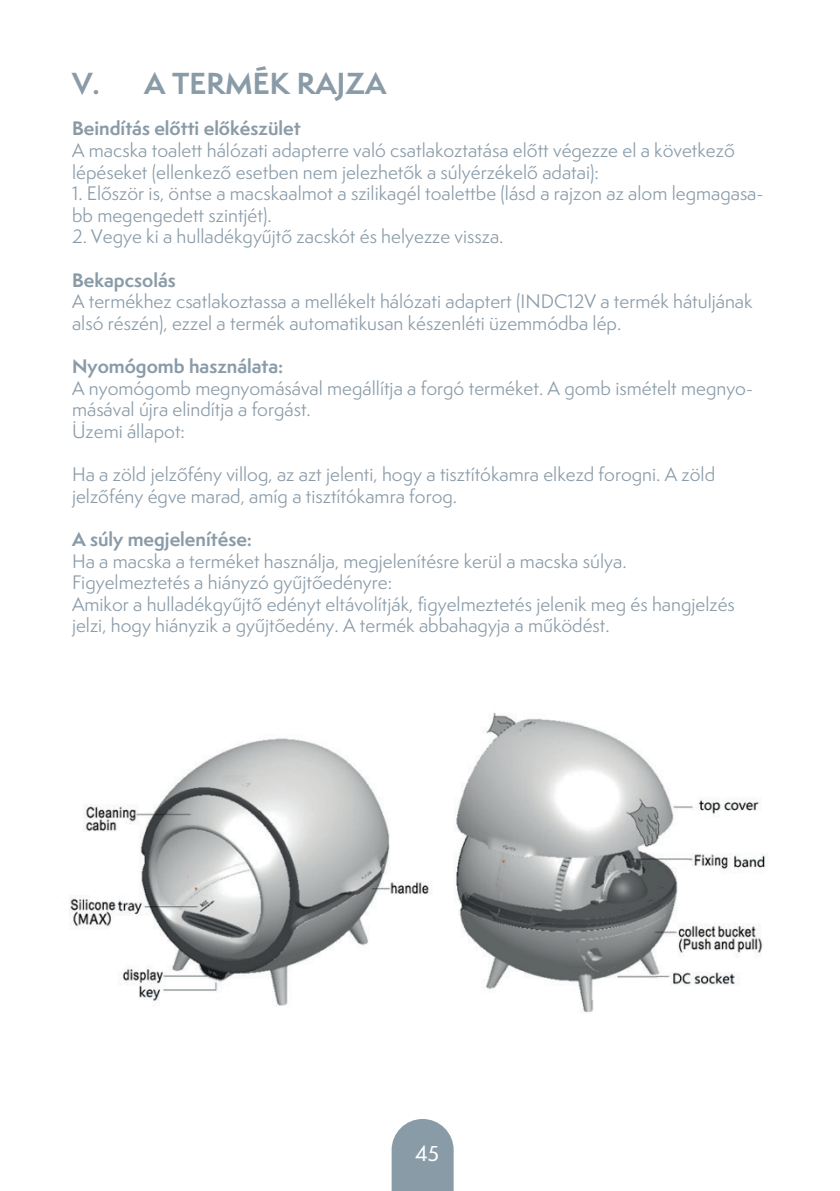
<style>
.page{position:relative;width:840px;height:1191px;background:#fff}
.page>*{position:absolute;margin:0;border:0;box-sizing:border-box;transform-origin:0 0}
.t1{font:700 28px "Semplicita Pro";color:#8a9ba8}
.t2{font:500 20px "Semplicita Pro";color:#fff}
.t3{font:18px/21.6px "Semplicita Pro";color:#8a9ba8}
.t4{font:700 18px "Semplicita Pro";color:#8a9ba8}
</style>
<div class="page">
<svg style="left:391px;top:1119px;width:62px;height:72px;background:#95a4b0"></svg>
<img style="left:69px;top:713px;width:696px;height:300px">
<h1 class="t1" style="left:72px;top:63px;width:316px">V. A TERMÉK RAJZA</h1>
<p class="t4" style="left:72px;top:115px;width:230px">Beindítás előtti előkészület</p>
<p class="t3" style="left:72px;top:139px;width:663px">A macska toalett hálózati adapterre való csatlakoztatása előtt végezze el a következő lépéseket (ellenkező esetben nem jelezhetők a súlyérzékelő adatai):</p>
<p class="t3" style="left:72px;top:182px;width:692px">1. Először is, öntse a macskaalmot a szilikagél toalettbe (lásd a rajzon az alom legmagasa&shy;bb megengedett szintjét).</p>
<p class="t3" style="left:72px;top:226px;width:432px">2. Vegye ki a hulladékgyűjtő zacskót és helyezze vissza.</p>
<p class="t4" style="left:72px;top:266px;width:105px">Bekapcsolás</p>
<p class="t3" style="left:72px;top:290px;width:681px">A termékhez csatlakoztassa a mellékelt hálózati adaptert (INDC12V a termék hátuljának alsó részén), ezzel a termék automatikusan készenléti üzemmódba lép.</p>
<p class="t4" style="left:72px;top:353px;width:213px">Nyomógomb használata:</p>
<p class="t3" style="left:72px;top:377px;width:682px">A nyomógomb megnyomásával megállítja a forgó terméket. A gomb ismételt megnyo&shy;másával újra elindítja a forgást.<br>Üzemi állapot:</p>
<p class="t3" style="left:72px;top:463px;width:644px">Ha a zöld jelzőfény villog, az azt jelenti, hogy a tisztítókamra elkezd forogni. A zöld jelzőfény égve marad, amíg a tisztítókamra forog.</p>
<p class="t4" style="left:72px;top:526px;width:181px">A súly megjelenítése:</p>
<p class="t3" style="left:72px;top:550px;width:664px">Ha a macska a terméket használja, megjelenítésre kerül a macska súlya.<br>Figyelmeztetés a hiányzó gyűjtőedényre:<br>Amikor a hulladékgyűjtő edényt eltávolítják, figyelmeztetés jelenik meg és hangjelzés jelzi, hogy hiányzik a gyűjtőedény. A termék abbahagyja a működést.</p>
<p class="t2" style="left:415px;top:1139px;width:26px">45</p>
</div>
